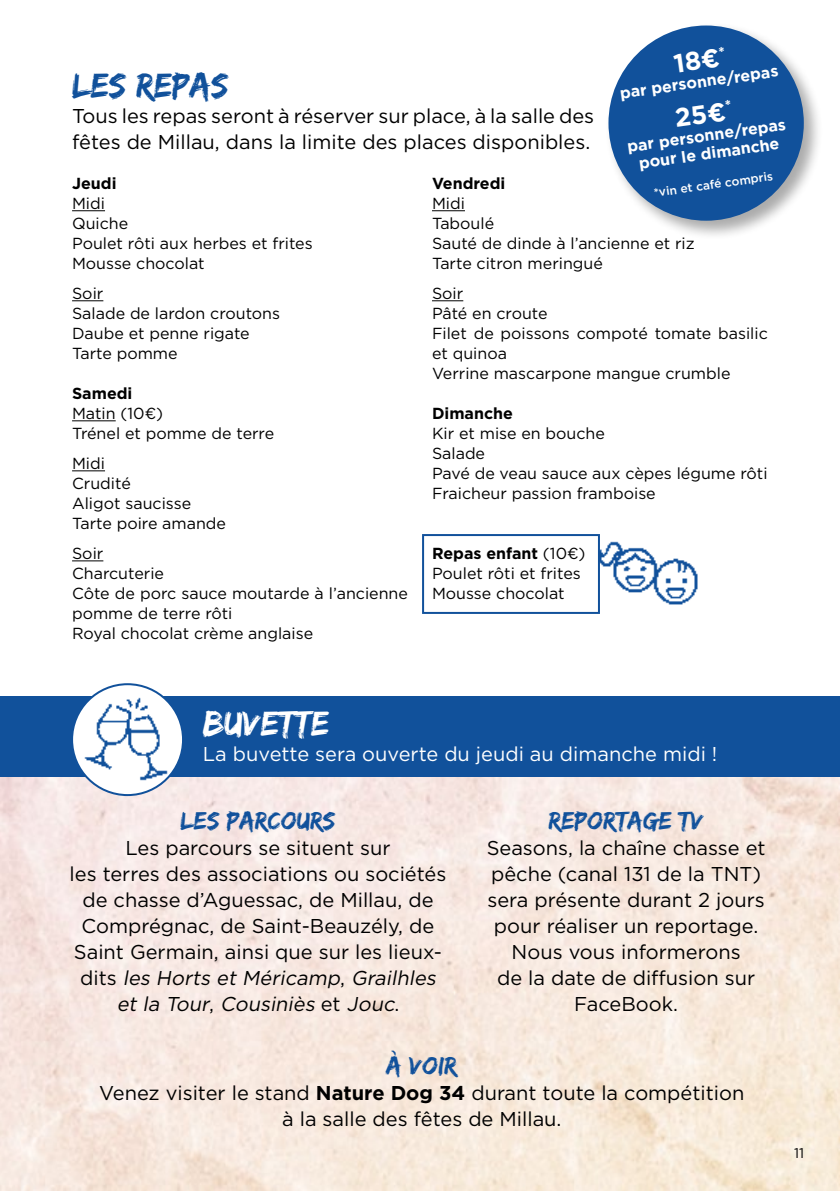
<style>
.page{position:relative;width:840px;height:1191px;background:#fff}
.page>*{position:absolute;margin:0;border:0;box-sizing:border-box;transform-origin:0 0}
.t1{font:36px "Edo SZ";color:#11519b}
.t2{font:36px "Edo SZ";color:#fff}
.t3{font:26px "Edo SZ";color:#11519b}
.t4{font:700 26px "Gotham";color:#fff}
.t5{font:20px/26px "Gotham";color:#000;text-align:center}
.t6{font:20px "Gotham";color:#fff}
.t7{font:16px/20px "Gotham";color:#000}
.t8{font:700 16px/18px "Gotham";color:#fff;text-align:center}
.t9{font:700 16px "Gotham";color:#000}
.t10{font:14px "Gotham";color:#000}
.t11{font:500 12px "Gotham";color:#fff}
.s1{font-weight:700}
.s2{font-style:italic}
</style>
<div class="page">
<img style="left:0;top:776px;width:839px;height:415px">
<hr style="left:72px;top:210px;width:33px;height:1px;background:#000">
<hr style="left:72px;top:300px;width:31px;height:1px;background:#000">
<hr style="left:72px;top:420px;width:44px;height:1px;background:#000">
<hr style="left:72px;top:470px;width:33px;height:1px;background:#000">
<hr style="left:72px;top:560px;width:31px;height:1px;background:#000">
<hr style="left:432px;top:210px;width:32px;height:1px;background:#000">
<hr style="left:432px;top:300px;width:31px;height:1px;background:#000">
<div style="left:605px;top:22px;width:217px;height:217px;background:#000;opacity:.33"></div>
<div style="left:608px;top:26px;width:195px;height:195px;background:#11519b;border-radius:50%"></div>
<div style="left:0;top:696px;width:839px;height:80px;background:#11519b"></div>
<svg style="left:72px;top:684px;width:111px;height:111px"></svg>
<img style="left:77px;top:689px;width:99px;height:93px">
<div style="left:71px;top:683px;width:113px;height:113px;border:2px solid #11519b;border-radius:50%"></div>
<div style="left:422px;top:534px;width:177px;height:80px;border:2px solid #11519b"></div>
<img style="left:590px;top:536px;width:108px;height:75px">
<h2 class="t4" style="left:671px;top:47px;width:54px;rotate:-8deg">18€<sup>*</sup></h2>
<p class="t8" style="left:618px;top:84px;width:161px;rotate:-8deg">par personne/repas</p>
<h2 class="t4" style="left:672px;top:101px;width:59px;rotate:-8deg">25€<sup>*</sup></h2>
<h1 class="t1" style="left:72px;top:64px;width:158px">LES REPAS</h1>
<p class="t5" style="left:72px;top:102px;width:523px;text-align:left">Tous les repas seront à réserver sur place, à la salle des fêtes de Millau, dans la limite des places disponibles.</p>
<p class="t9" style="left:72px;top:172px;width:46px">Jeudi</p>
<p class="t7" style="left:72px;top:193px;width:242px">Midi<br>Quiche<br>Poulet rôti aux herbes et frites<br>Mousse chocolat</p>
<p class="t7" style="left:72px;top:283px;width:209px">Soir<br>Salade de lardon croutons<br>Daube et penne rigate<br>Tarte pomme</p>
<p class="t9" style="left:72px;top:382px;width:62px">Samedi</p>
<p class="t7" style="left:72px;top:403px;width:203px">Matin (10€)<br>Trénel et pomme de terre</p>
<p class="t7" style="left:72px;top:453px;width:155px">Midi<br>Crudité<br>Aligot saucisse<br>Tarte poire amande</p>
<p class="t7" style="left:72px;top:543px;width:337px">Soir<br>Charcuterie<br>Côte de porc sauce moutarde à l’ancienne pomme de terre rôti<br>Royal chocolat crème anglaise</p>
<p class="t8" style="left:625px;top:137px;width:161px;rotate:-8deg">par personne/repas pour le dimanche</p>
<p class="t11" style="left:652px;top:185px;width:122px;rotate:-8deg">*vin et café compris</p>
<p class="t9" style="left:432px;top:172px;width:75px">Vendredi</p>
<p class="t7" style="left:432px;top:193px;width:264px">Midi<br>Taboulé<br>Sauté de dinde à l’ancienne et riz<br>Tarte citron meringué</p>
<p class="t7" style="left:432px;top:283px;width:337px">Soir<br>Pâté en croute<br>Filet de poissons compoté tomate basilic et quinoa<br>Verrine mascarpone mangue crumble</p>
<p class="t9" style="left:432px;top:402px;width:82px">Dimanche</p>
<p class="t7" style="left:432px;top:423px;width:337px">Kir et mise en bouche<br>Salade<br>Pavé de veau sauce aux cèpes légume rôti<br>Fraicheur passion framboise</p>
<p class="t7" style="left:432px;top:543px;width:155px"><span class="s1">Repas enfant</span> (10€)<br>Poulet rôti et frites<br>Mousse chocolat</p>
<h1 class="t2" style="left:203px;top:702px;width:128px">BUVETTE</h1>
<p class="t6" style="left:203px;top:740px;width:515px">La buvette sera ouverte du jeudi au dimanche midi !</p>
<h2 class="t3" style="left:180px;top:805px;width:156px">LES PARCOURS</h2>
<p class="t5" style="left:69px;top:834px;width:378px">Les parcours se situent sur<br>les terres des associations ou sociétés de chasse d’Aguessac, de Millau, de Comprégnac, de Saint-Beauzély, de Saint Germain, ainsi que sur les lieux&shy;d i t s <span class="s2">les Horts et Méricamp</span>, <span class="s2">Grailhles et la Tour</span>, <span class="s2">Cousiniès</span> e t <span class="s2">Jouc</span>.</p>
<h2 class="t3" style="left:548px;top:805px;width:157px">REPORTAGE TV</h2>
<p class="t5" style="left:486px;top:834px;width:280px">Seasons, la chaîne chasse et pêche (canal 131 de la TNT) sera présente durant 2 jours pour réaliser un reportage.<br>Nous vous informerons<br>de la date de diffusion sur<br>FaceBook.</p>
<h2 class="t3" style="left:386px;top:1050px;width:72px">À VOIR</h2>
<p class="t5" style="left:99px;top:1079px;width:646px">Venez visiter le stand <span class="s1">Nature Dog 34</span> durant toute la compétition à la salle des fêtes de Millau.</p>
<p class="t10" style="left:793px;top:1143px;width:12px">11</p>
</div>
